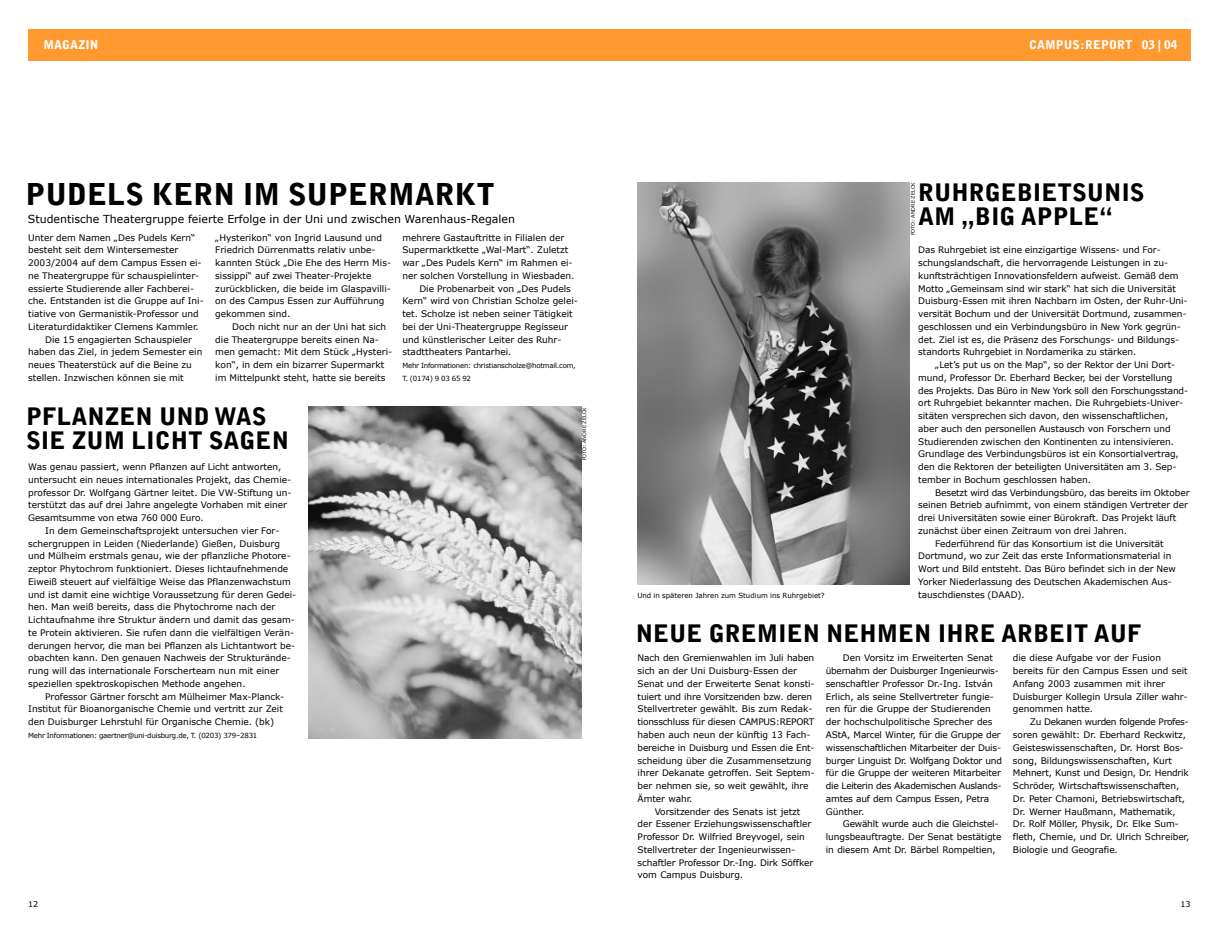
<style>
.page{position:relative;width:1219px;height:930px;background:#fff}
.page>*{position:absolute;margin:0;border:0;box-sizing:border-box;transform-origin:0 0}
.t1{font:900 30px "UD Bell Gothic";color:#000}
.t2{font:900 24px/24px "UD Bell Gothic";color:#000}
.t3{font:900 12px "UD Bell Gothic";color:#fff}
.t4{font:11px "Verdana";color:#000}
.t5{font:9px/12.8px "Verdana";letter-spacing:-.005em;color:#000}
.t6{font:9px "Verdana";letter-spacing:-.025em;color:#000}
.t7{font:8px "Verdana";color:#000}
.t8{font:7px/12.8px "Verdana";letter-spacing:-.03em;color:#000}
.t9{font:7px "Verdana";color:#000}
.t10{font:5px "Verdana";color:#000}
</style>
<div class="page">
<img style="left:638px;top:182px;width:272px;height:403px">
<div style="left:28px;top:29px;width:1163px;height:32px;background:#ff9930"></div>
<img style="left:309px;top:406px;width:272px;height:332px">
<h3 class="t3" style="left:44px;top:41px;width:56px">MAGAZIN</h3>
<h3 class="t3" style="left:1029px;top:41px;width:150px">CAMPUS:REPORT 03 | 04</h3>
<h1 class="t1" style="left:26px;top:184px;width:471px">PUDELS KERN IM SUPERMARKT</h1>
<p class="t4" style="left:28px;top:212px;width:489px">Studentische Theatergruppe feierte Erfolge in der Uni und zwischen Warenhaus-Regalen</p>
<p class="t5" style="left:28px;top:231px;width:169px">Unter dem Namen „Des Pudels Kern“</p>
<p class="t5" style="left:28px;top:243px;width:152px">besteht seit dem Wintersemester</p>
<p class="t5" style="left:28px;top:256px;width:175px">2003/2004 auf dem Campus Essen ei-</p>
<p class="t5" style="left:28px;top:269px;width:173px">ne Theatergruppe für schauspielinter-</p>
<p class="t5" style="left:28px;top:282px;width:167px">essierte Studierende aller Fachberei-</p>
<p class="t5" style="left:28px;top:294px;width:177px">che. Entstanden ist die Gruppe auf Ini-</p>
<p class="t5" style="left:28px;top:307px;width:172px">tiative von Germanistik-Professor und</p>
<p class="t5" style="left:28px;top:320px;width:172px">Literaturdidaktiker Clemens Kammler.</p>
<p class="t5" style="left:45px;top:333px;width:148px">Die 15 engagierten Schauspieler</p>
<p class="t5" style="left:28px;top:345px;width:176px">haben das Ziel, in jedem Semester ein</p>
<p class="t5" style="left:28px;top:358px;width:165px">neues Theaterstück auf die Beine zu</p>
<p class="t5" style="left:28px;top:371px;width:157px">stellen. Inzwischen können sie mit</p>
<p class="t5" style="left:402px;top:231px;width:163px">mehrere Gastauftritte in Filialen der</p>
<p class="t5" style="left:402px;top:243px;width:168px">Supermarktkette „Wal-Mart“. Zuletzt</p>
<p class="t5" style="left:402px;top:256px;width:172px">war „Des Pudels Kern“ im Rahmen ei-</p>
<p class="t5" style="left:402px;top:269px;width:174px">ner solchen Vorstellung in Wiesbaden.</p>
<p class="t5" style="left:419px;top:282px;width:153px">Die Probenarbeit von „Des Pudels</p>
<p class="t5" style="left:402px;top:294px;width:177px">Kern“ wird von Christian Scholze gelei-</p>
<p class="t5" style="left:402px;top:307px;width:172px">tet. Scholze ist neben seiner Tätigkeit</p>
<p class="t5" style="left:402px;top:320px;width:167px">bei der Uni-Theatergruppe Regisseur</p>
<p class="t5" style="left:402px;top:333px;width:161px">und künstlerischer Leiter des Ruhr-</p>
<p class="t5" style="left:402px;top:345px;width:111px">stadttheaters Pantarhei.</p>
<p class="t8" style="left:402px;top:359px;width:175px">Mehr Informationen: christianscholze@hotmail.com,<br>T. (0174) 9 03 65 92</p>
<p class="t5" style="left:215px;top:231px;width:177px">„Hysterikon“ von Ingrid Lausund und Friedrich Dürrenmatts relativ unbe&shy;kannten Stück „Die Ehe des Herrn Mis&shy;sissippi“ auf zwei Theater-Projekte zurückblicken, die beide im Glaspavilli&shy;on des Campus Essen zur Aufführung gekommen sind.</p>
<p class="t5" style="left:215px;top:320px;width:178px;text-indent:17px">Doch nicht nur an der Uni hat sich die Theatergruppe bereits einen Na&shy;men gemacht: Mit dem Stück „Hysteri&shy;kon“, in dem ein bizarrer Supermarkt im Mittelpunkt steht, hatte sie bereits</p>
<h2 class="t2" style="left:26px;top:408px;width:264px">PFLANZEN UND WAS<br>SIE ZUM LICHT SAGEN</h2>
<p class="t5" style="left:28px;top:460px;width:265px">Was genau passiert, wenn Pflanzen auf Licht antworten, untersucht ein neues internationales Projekt, das Chemie&shy;professor Dr. Wolfgang Gärtner leitet. Die VW-Stiftung un&shy;terstützt das auf drei Jahre angelegte Vorhaben mit einer Gesamtsumme von etwa 760 000 Euro.</p>
<p class="t5" style="left:28px;top:524px;width:270px;text-indent:17px">In dem Gemeinschaftsprojekt untersuchen vier For&shy;schergruppen in Leiden (Niederlande) Gießen, Duisburg und Mülheim erstmals genau, wie der pflanzliche Photore&shy;zeptor Phytochrom funktioniert. Dieses lichtaufnehmende Eiweiß steuert auf vielfältige Weise das Pflanzenwachstum und ist damit eine wichtige Voraussetzung für deren Gedei&shy;hen. Man weiß bereits, dass die Phytochrome nach der Lichtaufnahme ihre Struktur ändern und damit das gesam&shy;te Protein aktivieren. Sie rufen dann die vielfältigen Verän&shy;derungen hervor, die man bei Pflanzen als Lichtantwort be&shy;obachten kann. Den genauen Nachweis der Strukturände&shy;rung will das internationale Forscherteam nun mit einer speziellen spektroskopischen Methode angehen.</p>
<p class="t5" style="left:28px;top:690px;width:258px;text-indent:17px">Professor Gärtner forscht am Mülheimer Max-Planck-<br>Institut für Bioanorganische Chemie und vertritt zur Zeit den Duisburger Lehrstuhl für Organische Chemie. (bk)</p>
<p class="t8" style="left:28px;top:729px;width:231px">Mehr Informationen: gaertner@uni-duisburg.de, T. (0203) 379–2831</p>
<p class="t7" style="left:28px;top:899px;width:12px">12</p>
<p class="t10" style="left:581px;top:460px;width:55px;rotate:-90deg">FOTO: ANDRE ZELCK</p>
<p class="t9" style="left:637px;top:591px;width:189px">Und in späteren Jahren zum Studium ins Ruhrgebiet?</p>
<p class="t10" style="left:910px;top:235px;width:55px;rotate:-90deg">FOTO: ANDRE ZELCK</p>
<h2 class="t2" style="left:918px;top:184px;width:228px">RUHRGEBIETSUNIS<br>AM „BIG APPLE“</h2>
<p class="t5" style="left:918px;top:243px;width:271px">Das Ruhrgebiet ist eine einzigartige Wissens- und For&shy;schungslandschaft, die hervorragende Leistungen in zu&shy;kunftsträchtigen Innovationsfeldern aufweist. Gemäß dem Motto „Gemeinsam sind wir stark“ hat sich die Universität Duisburg-Essen mit ihren Nachbarn im Osten, der Ruhr-Uni&shy;versität Bochum und der Universität Dortmund, zusammen&shy;geschlossen und ein Verbindungsbüro in New York gegrün&shy;det. Ziel ist es, die Präsenz des Forschungs- und Bildungs&shy;standorts Ruhrgebiet in Nordamerika zu stärken.</p>
<p class="t5" style="left:918px;top:358px;width:271px;text-indent:17px">„Let’s put us on the Map“, so der Rektor der Uni Dort&shy;mund, Professor Dr. Eberhard Becker, bei der Vorstellung des Projekts. Das Büro in New York soll den Forschungsstand&shy;ort Ruhrgebiet bekannter machen. Die Ruhrgebiets-Univer&shy;sitäten versprechen sich davon, den wissenschaftlichen, aber auch den personellen Austausch von Forschern und Studierenden zwischen den Kontinenten zu intensivieren.<br>Grundlage des Verbindungsbüros ist ein Konsortialvertrag, den die Rektoren der beteiligten Universitäten am 3. Sep&shy;tember in Bochum geschlossen haben.</p>
<p class="t5" style="left:935px;top:486px;width:256px">Besetzt wird das Verbindungsbüro, das bereits im Oktober</p>
<p class="t5" style="left:918px;top:498px;width:271px">seinen Betrieb aufnimmt, von einem ständigen Vertreter der</p>
<p class="t5" style="left:918px;top:511px;width:259px">drei Universitäten sowie einer Bürokraft. Das Projekt läuft</p>
<p class="t5" style="left:918px;top:524px;width:210px">zunächst über einen Zeitraum von drei Jahren.</p>
<p class="t5" style="left:935px;top:537px;width:230px">Federführend für das Konsortium ist die Universität</p>
<p class="t5" style="left:918px;top:549px;width:255px">Dortmund, wo zur Zeit das erste Informationsmaterial in</p>
<p class="t5" style="left:918px;top:562px;width:259px">Wort und Bild entsteht. Das Büro befindet sich in der New</p>
<p class="t5" style="left:918px;top:575px;width:255px">Yorker Niederlassung des Deutschen Akademischen Aus-</p>
<p class="t5" style="left:918px;top:588px;width:108px">tauschdienstes (DAAD).</p>
<h2 class="t2" style="left:636px;top:624px;width:508px">NEUE GREMIEN NEHMEN IHRE ARBEIT AUF</h2>
<p class="t5" style="left:638px;top:651px;width:178px">Nach den Gremienwahlen im Juli haben</p>
<p class="t5" style="left:638px;top:664px;width:161px">sich an der Uni Duisburg-Essen der</p>
<p class="t5" style="left:638px;top:677px;width:179px">Senat und der Erweiterte Senat konsti-</p>
<p class="t5" style="left:638px;top:690px;width:176px">tuiert und ihre Vorsitzenden bzw. deren</p>
<p class="t5" style="left:638px;top:703px;width:176px">Stellvertreter gewählt. Bis zum Redak-</p>
<p class="t6" style="left:638px;top:716px;width:178px">tionsschluss für diesen CAMPUS:REPORT</p>
<p class="t5" style="left:638px;top:728px;width:175px">haben auch neun der künftig 13 Fach-</p>
<p class="t5" style="left:638px;top:741px;width:179px">bereiche in Duisburg und Essen die Ent-</p>
<p class="t5" style="left:638px;top:754px;width:175px">scheidung über die Zusammensetzung</p>
<p class="t5" style="left:638px;top:766px;width:178px">ihrer Dekanate getroffen. Seit Septem-</p>
<p class="t5" style="left:638px;top:779px;width:173px">ber nehmen sie, so weit gewählt, ihre</p>
<p class="t5" style="left:638px;top:792px;width:56px">Ämter wahr.</p>
<p class="t5" style="left:655px;top:805px;width:147px">Vorsitzender des Senats ist jetzt</p>
<p class="t5" style="left:638px;top:817px;width:175px">der Essener Erziehungswissenschaftler</p>
<p class="t5" style="left:638px;top:830px;width:169px">Professor Dr. Wilfried Breyvogel, sein</p>
<p class="t5" style="left:638px;top:843px;width:159px">Stellvertreter der Ingenieurwissen-</p>
<p class="t5" style="left:638px;top:856px;width:177px">schaftler Professor Dr.-Ing. Dirk Söffker</p>
<p class="t5" style="left:638px;top:868px;width:107px">vom Campus Duisburg.</p>
<p class="t5" style="left:826px;top:651px;width:178px;text-indent:17px">Den Vorsitz im Erweiterten Senat übernahm der Duisburger Ingenieurwis&shy;senschaftler Professor Dr.-Ing. István Erlich, als seine Stellvertreter fungie&shy;ren für die Gruppe der Studierenden der hochschulpolitische Sprecher des AStA, Marcel Winter, für die Gruppe der wissenschaftlichen Mitarbeiter der Duis&shy;burger Linguist Dr. Wolfgang Doktor und für die Gruppe der weiteren Mitarbeiter die Leiterin des Akademischen Auslands&shy;amtes auf dem Campus Essen, Petra Günther.</p>
<p class="t5" style="left:826px;top:817px;width:177px;text-indent:17px">Gewählt wurde auch die Gleichstel&shy;lungsbeauftragte. Der Senat bestätigte in diesem Amt Dr. Bärbel Rompeltien,</p>
<p class="t5" style="left:1013px;top:651px;width:176px">die diese Aufgabe vor der Fusion bereits für den Campus Essen und seit<br>Anfang 2003 zusammen mit ihrer<br>Duisburger Kollegin Ursula Ziller wahr&shy;genommen hatte.</p>
<p class="t5" style="left:1013px;top:715px;width:178px;text-indent:17px">Zu Dekanen wurden folgende Profes&shy;soren gewählt: Dr. Eberhard Reckwitz, Geisteswissenschaften, Dr. Horst Bos&shy;song, Bildungswissenschaften, Kurt Mehnert, Kunst und Design, Dr. Hendrik Schröder, Wirtschaftswissenschaften, Dr. Peter Chamoni, Betriebswirtschaft, Dr. Werner Haußmann, Mathematik, Dr. Rolf Möller, Physik, Dr. Elke Sum&shy;fleth, Chemie, und Dr. Ulrich Schreiber, Biologie und Geografie.</p>
<p class="t7" style="left:1181px;top:899px;width:12px">13</p>
</div>
